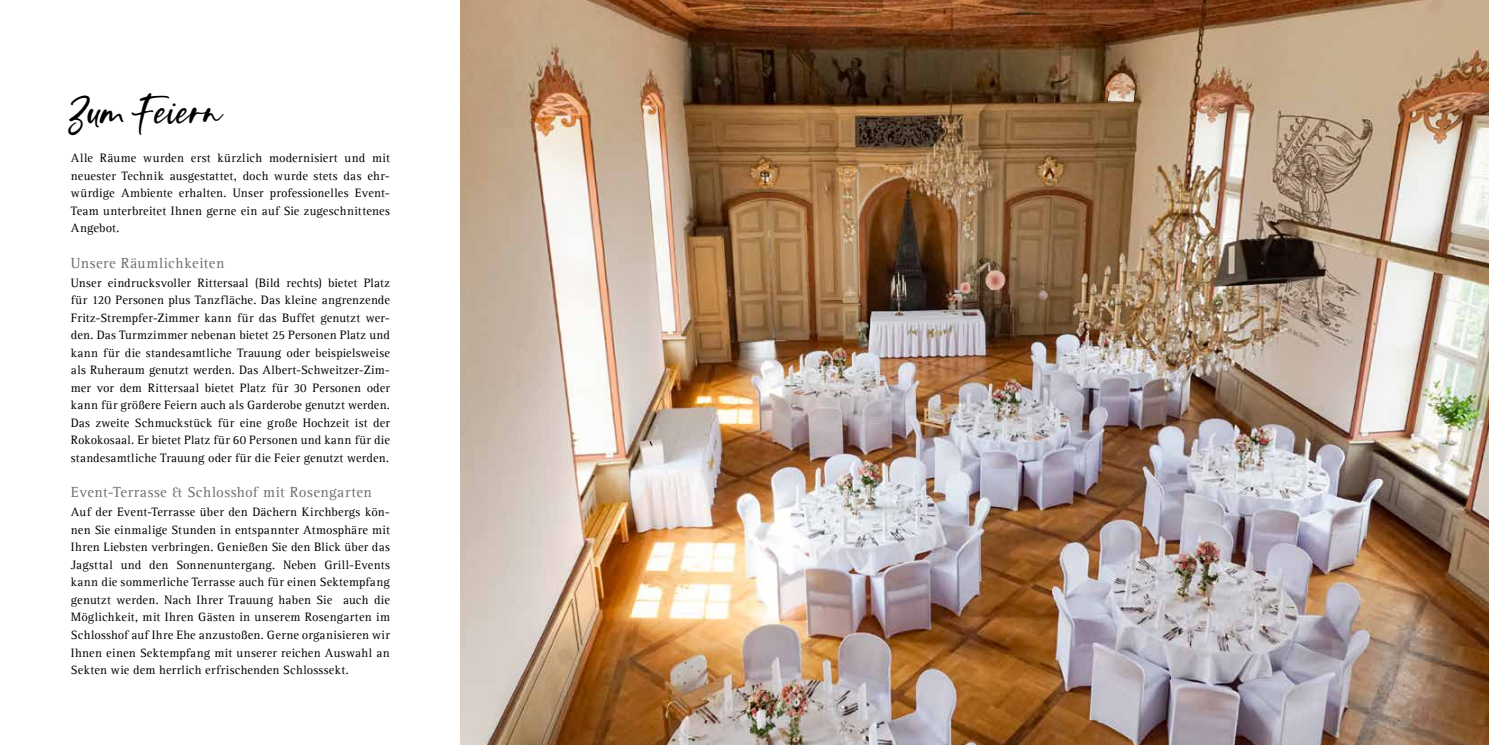
<style>
.page{position:relative;width:1489px;height:745px;background:#fff}
.page>*{position:absolute;margin:0;border:0;box-sizing:border-box;transform-origin:0 0}
.t1{font:43.75px "Vista La Diva";color:#000}
.t2{font:15px "Agfa Rotis Serif";letter-spacing:.03em;color:#706f6f}
.t3{font:12.5px/17.5px "Agfa Rotis Serif";letter-spacing:.02em;color:#000;text-align:justify}
</style>
<div class="page">
<img style="left:461px;top:0;width:1027px;height:744px">
<h1 class="t1" style="left:71px;top:82px;width:153px">Zum Feiern</h1>
<p class="t3" style="left:71px;top:149px;width:320px">Alle Räume wurden erst kürzlich modernisiert und mit neuester Technik ausgestattet, doch wurde stets das ehr&shy;würdige Ambiente erhalten. Unser professionelles Event-Team unterbreitet Ihnen gerne ein auf Sie zugeschnittenes Angebot.</p>
<p class="t2" style="left:71px;top:253px;width:155px">Unsere Räumlichkeiten</p>
<p class="t3" style="left:71px;top:274px;width:320px">Unser eindrucksvoller Rittersaal (Bild rechts) bietet Platz für 120 Personen plus Tanzfläche. Das kleine angrenzende Fritz-Strempfer-Zimmer kann für das Buffet genutzt wer&shy;den. Das Turmzimmer nebenan bietet 25 Personen Platz und kann für die standesamtliche Trauung oder beispielsweise als Ruheraum genutzt werden. Das Albert-Schweitzer-Zim&shy;mer vor dem Rittersaal bietet Platz für 30 Personen oder kann für größere Feiern auch als Garderobe genutzt werden.<br>Das zweite Schmuckstück für eine große Hochzeit ist der Rokokosaal. Er bietet Platz für 60 Personen und kann für die standesamtliche Trauung oder für die Feier genutzt werden.</p>
<p class="t2" style="left:71px;top:482px;width:302px">Event-Terrasse &amp; Schlosshof mit Rosengarten</p>
<p class="t3" style="left:71px;top:503px;width:320px">Auf der Event-Terrasse über den Dächern Kirchbergs kön&shy;nen Sie einmalige Stunden in entspannter Atmosphäre mit Ihren Liebsten verbringen. Genießen Sie den Blick über das Jagsttal und den Sonnenuntergang. Neben Grill-Events kann die sommerliche Terrasse auch für einen Sektempfang genutzt werden. Nach Ihrer Trauung haben Sie auch die Möglichkeit, mit Ihren Gästen in unserem Rosengarten im Schlosshof auf Ihre Ehe anzustoßen. Gerne organisieren wir Ihnen einen Sektempfang mit unserer reichen Auswahl an Sekten wie dem herrlich erfrischenden Schlosssekt.</p>
</div>
